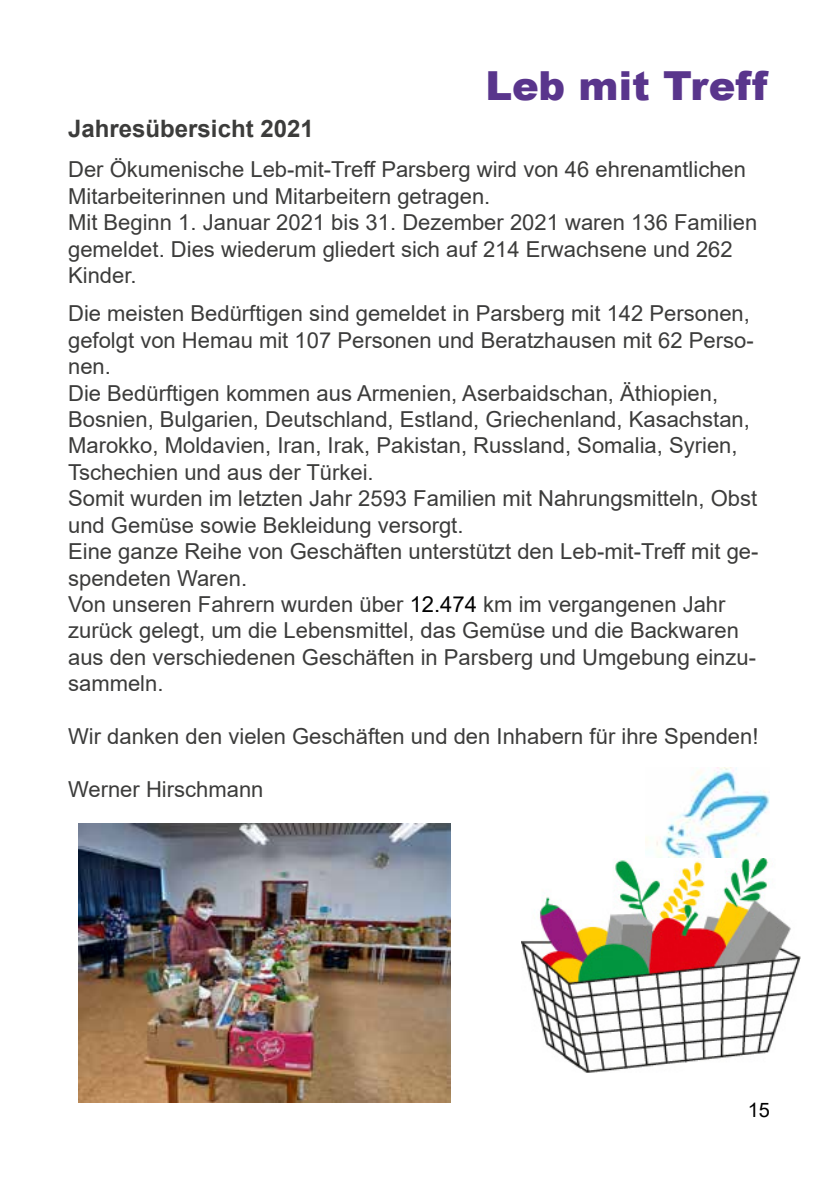
<style>
.page{position:relative;width:840px;height:1191px;background:#fff}
.page>*{position:absolute;margin:0;border:0;box-sizing:border-box;transform-origin:0 0}
.t1{font:900 40px "Arial";color:#59358c}
.t2{font:700 24px "Arial";color:#3c3c3b}
.t3{font:22px/26.4px "Arial";color:#3c3c3b}
.t4{font:20px "Arial";color:#000}
.s1{color:#000}
</style>
<div class="page">
<img style="left:645px;top:767px;width:124px;height:91px">
<img style="left:521px;top:858px;width:279px;height:215px">
<img style="left:78px;top:823px;width:372px;height:279px">
<h1 class="t1" style="left:485px;top:56px;width:283px">Leb mit Treff</h1>
<p class="t2" style="left:68px;top:111px;width:247px">Jahresübersicht 2021</p>
<p class="t3" style="left:68px;top:156px;width:690px">Der Ökumenische Leb-mit-Treff Parsberg wird von 46 ehrenamtlichen Mitarbeiterinnen und Mitarbeitern getragen.<br>Mit Beginn 1. Januar 2021 bis 31. Dezember 2021 waren 136 Familien gemeldet. Dies wiederum gliedert sich auf 214 Erwachsene und 262<br>Kinder.</p>
<p class="t3" style="left:68px;top:300px;width:691px">Die meisten Bedürftigen sind gemeldet in Parsberg mit 142 Personen, gefolgt von Hemau mit 107 Personen und Beratzhausen mit 62 Perso&shy;nen.<br>Die Bedürftigen kommen aus Armenien, Aserbaidschan, Äthiopien, Bosnien, Bulgarien, Deutschland, Estland, Griechenland, Kasachstan, Marokko, Moldavien, Iran, Irak, Pakistan, Russland, Somalia, Syrien, Tschechien und aus der Türkei.<br>Somit wurden im letzten Jahr 2593 Familien mit Nahrungsmitteln, Obst und Gemüse sowie Bekleidung versorgt.<br>Eine ganze Reihe von Geschäften unterstützt den Leb-mit-Treff mit ge&shy;spendeten Waren.<br>Von unseren Fahrern wurden über <span class="s1">12.474</span> km im vergangenen Jahr zurück gelegt, um die Lebensmittel, das Gemüse und die Backwaren aus den verschiedenen Geschäften in Parsberg und Umgebung einzu&shy;sammeln.</p>
<p class="t3" style="left:68px;top:723px;width:691px">Wir danken den vielen Geschäften und den Inhabern für ihre Spenden!</p>
<p class="t3" style="left:68px;top:775px;width:197px">Werner Hirschmann</p>
<p class="t4" style="left:747px;top:1095px;width:24px">15</p>
</div>
